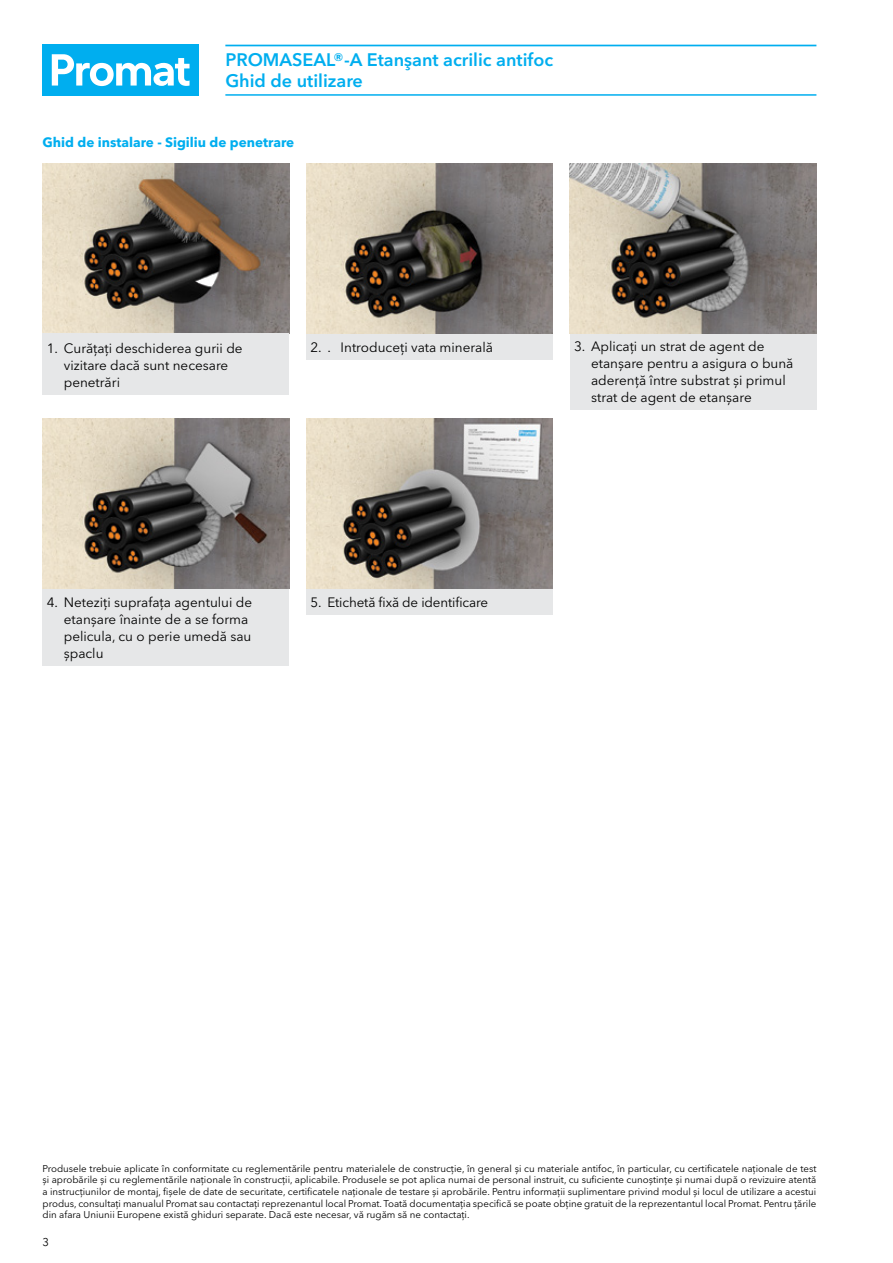
<style>
.page{position:relative;width:893px;height:1263px;background:#fff}
.page>*{position:absolute;margin:0;border:0;box-sizing:border-box;transform-origin:0 0}
.t1{font:600 18px/21.3px "Avenir Next W1 G";color:#00aeef}
.t2{font:13.5px/17px "Avenir Next W1 G";color:#000}
.t3{font:700 13.5px "Avenir Next W1 G";color:#00aeef}
.t4{font:11.25px "Avenir Next W1 G";color:#000}
.t5{font:9.75px/11.7px "Avenir Next W1 G";color:#000;text-align:justify}
</style>
<div class="page">
<div style="left:43px;top:45px;width:156px;height:51px;background:#00aeef"></div>
<svg style="left:52px;top:54px;width:138px;height:32px"></svg>
<img style="left:43px;top:164px;width:246px;height:170px">
<img style="left:306px;top:419px;width:247px;height:170px">
<img style="left:306px;top:164px;width:247px;height:170px">
<img style="left:570px;top:164px;width:246px;height:170px">
<img style="left:43px;top:419px;width:246px;height:170px">
<hr style="left:225px;top:45px;width:591px;height:1px;background:#00aeef">
<hr style="left:225px;top:94px;width:591px;height:2px;background:#00aeef">
<div style="left:43px;top:334px;width:246px;height:61px;background:#e6e7e8"></div>
<div style="left:306px;top:589px;width:247px;height:25px;background:#e6e7e8"></div>
<div style="left:306px;top:334px;width:247px;height:25px;background:#e6e7e8"></div>
<div style="left:570px;top:334px;width:246px;height:75px;background:#e6e7e8"></div>
<div style="left:43px;top:589px;width:246px;height:76px;background:#e6e7e8"></div>
<h1 class="t1" style="left:225px;top:49px;width:329px">PROMASEAL®-A Etanşant acrilic antifoc<br>Ghid de utilizare</h1>
<h2 class="t3" style="left:43px;top:134px;width:253px">Ghid de instalare - Sigiliu de penetrare</h2>
<h2 class="t2" style="left:64px;top:339px;width:180px;text-indent:-17px">1. Curățați deschiderea gurii de vizitare dacă sunt necesare penetrări</h2>
<h2 class="t2" style="left:310px;top:338px;width:184px">2. . Introduceți vata minerală</h2>
<h2 class="t2" style="left:591px;top:338px;width:204px;text-indent:-17px">3. Aplicați un strat de agent de etanșare pentru a asigura o bună aderență între substrat și primul strat de agent de etanșare</h2>
<h2 class="t2" style="left:64px;top:594px;width:190px;text-indent:-17px">4. Neteziți suprafața agentului de etanșare înainte de a se forma pelicula, cu o perie umedă sau șpaclu</h2>
<h2 class="t2" style="left:310px;top:594px;width:179px">5. Etichetă fixă de identificare</h2>
<p class="t5" style="left:43px;top:1162px;width:775px">Produsele trebuie aplicate în conformitate cu reglementările pentru materialele de construcție, în general și cu materiale antifoc, în particular, cu certificatele naționale de test și aprobările și cu reglementările naționale în construcții, aplicabile. Produsele se pot aplica numai de personal instruit, cu suficiente cunoștințe și numai după o revizuire atentă a instrucțiunilor de montaj, fișele de date de securitate, certificatele naționale de testare și aprobările. Pentru informații suplimentare privind modul și locul de utilizare a acestui produs, consultați manualul Promat sau contactați reprezenantul local Promat. Toată documentația specifică se poate obține gratuit de la reprezentantul local Promat. Pentru țările din afara Uniunii Europene există ghiduri separate. Dacă este necesar, vă rugăm să ne contactați.</p>
<p class="t4" style="left:43px;top:1235px;width:8px">3</p>
</div>
